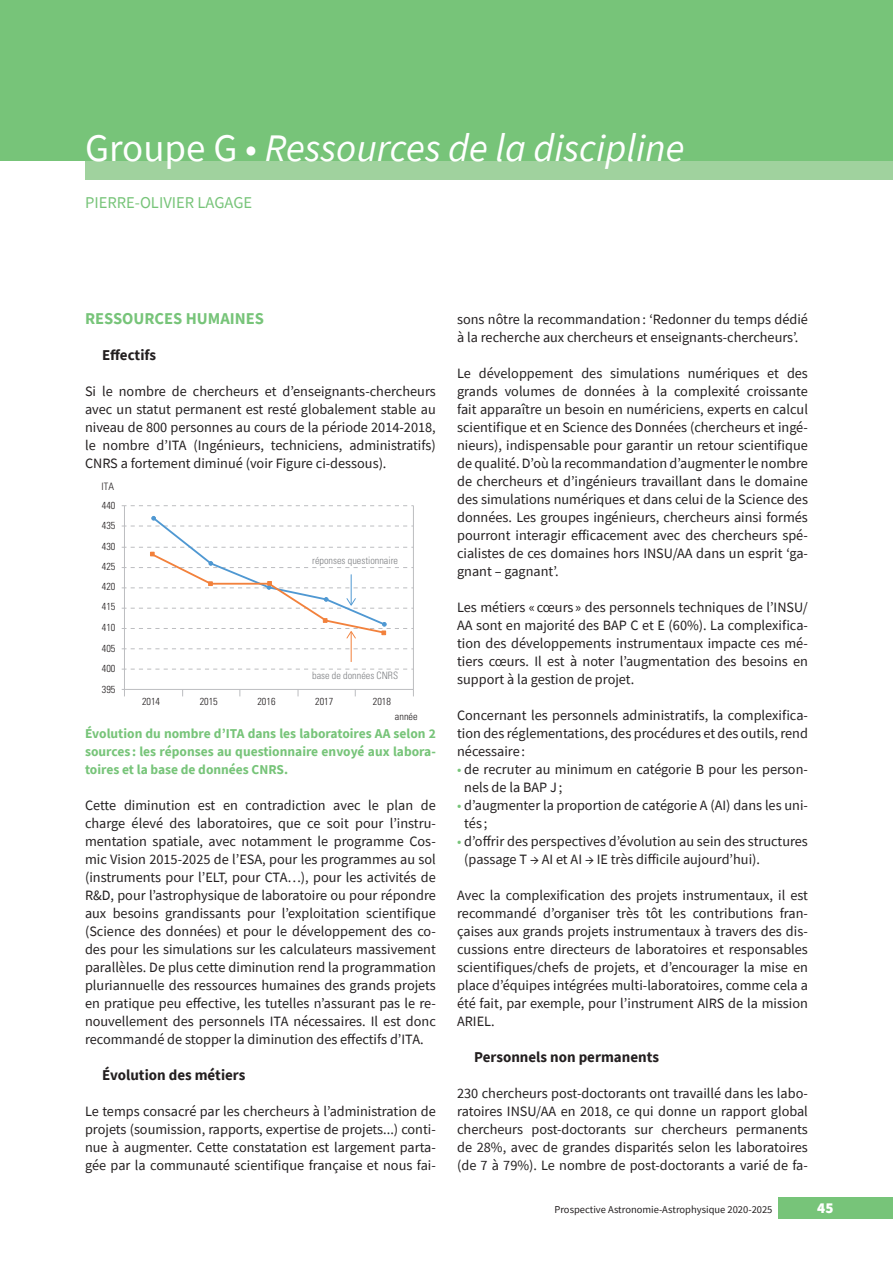
<style>
.page{position:relative;width:893px;height:1263px;background:#fff}
.page>*{position:absolute;margin:0;border:0;box-sizing:border-box;transform-origin:0 0}
.t1{font:italic 39px "Source Sans Pro";color:#fff}
.t2{font:16.5px "Source Sans Pro";color:#77c479}
.t3{font:700 16.5px "Source Sans Pro";color:#77c479}
.t4{font:700 15px "Source Sans Pro";color:#231f20}
.t5{font:900 15px "Source Sans Pro";color:#fff}
.t6{font:14.25px/18px "Source Sans Pro";color:#231f20;text-align:justify}
.t7{font:700 13.5px/18px "Source Sans Pro";color:#77c479;text-align:justify}
.t8{font:10.5px "Source Sans Pro";color:#231f20}
.t9{font:300 condensed 10.2px "Univers";color:#231f20}
.t10{font:300 condensed 10.2px "Univers";color:#808285}
.s1{font-style:normal}
.s2{color:#77c479}
</style>
<div class="page">
<div style="left:778px;top:1197px;width:115px;height:21px;background:#77c479"></div>
<div style="left:0;top:0;width:893px;height:161px;background:#77c479"></div>
<div style="left:85px;top:161px;width:808px;height:19px;background:#a0d29e"></div>
<hr style="left:124px;top:506px;width:1px;height:183px;background:#bcbdc0">
<hr style="left:413px;top:506px;width:1px;height:183px;background:#bcbdc0">
<svg style="left:122px;top:669px;width:291px;height:1px"></svg>
<svg style="left:122px;top:648px;width:291px;height:1px"></svg>
<svg style="left:122px;top:505px;width:291px;height:1px"></svg>
<hr style="left:124px;top:689px;width:289px;height:1px;background:#bcbdc0">
<hr style="left:351px;top:632px;width:1px;height:30px;background:#f2813c">
<svg style="left:122px;top:516px;width:291px;height:122px"></svg>
<h1 class="t1" style="left:85px;top:123px;width:601px"><span class="s1">Groupe G •</span> Ressources de la discipline</h1>
<p class="t2" style="left:85px;top:192px;width:169px">PIERRE-OLIVIER LAGAGE</p>
<p class="t3" style="left:85px;top:307px;width:180px">RESSOURCES HUMAINES</p>
<p class="t4" style="left:102px;top:345px;width:56px">Effectifs</p>
<p class="t6" style="left:85px;top:382px;width:352px">Si le nombre de chercheurs et d’enseignants-chercheurs avec un statut permanent est resté globalement stable au niveau de 800 personnes au cours de la période 2014-2018, le nombre d’ITA (Ingénieurs, techniciens, administratifs)<br>CNRS a fortement diminué (voir Figure ci-dessous).</p>
<p class="t9" style="left:102px;top:480px;width:14px">ITA</p>
<p class="t9" style="left:102px;top:499px;width:15px">440</p>
<p class="t9" style="left:102px;top:519px;width:15px">435</p>
<p class="t9" style="left:102px;top:540px;width:15px">430</p>
<p class="t9" style="left:102px;top:560px;width:15px">425</p>
<p class="t9" style="left:102px;top:580px;width:15px">420</p>
<p class="t9" style="left:102px;top:601px;width:15px">415</p>
<p class="t9" style="left:102px;top:621px;width:15px">410</p>
<p class="t9" style="left:102px;top:642px;width:15px">405</p>
<p class="t9" style="left:102px;top:663px;width:15px">400</p>
<p class="t9" style="left:102px;top:683px;width:15px">395</p>
<p class="t10" style="left:312px;top:554px;width:87px">réponses questionnaire</p>
<p class="t10" style="left:312px;top:670px;width:87px">base de données CNRS</p>
<p class="t9" style="left:142px;top:695px;width:20px">2014</p>
<p class="t9" style="left:200px;top:695px;width:20px">2015</p>
<p class="t9" style="left:257px;top:695px;width:20px">2016</p>
<p class="t9" style="left:315px;top:695px;width:20px">2017</p>
<p class="t9" style="left:373px;top:695px;width:20px">2018</p>
<p class="t9" style="left:395px;top:710px;width:24px">année</p>
<p class="t7" style="left:85px;top:724px;width:352px">Évolution du nombre d’ITA dans les laboratoires AA selon 2 sources : les réponses au questionnaire envoyé aux labora&shy;toires et la base de données CNRS.</p>
<p class="t6" style="left:85px;top:796px;width:352px">Cette diminution est en contradiction avec le plan de charge élevé des laboratoires, que ce soit pour l’instru&shy;mentation spatiale, avec notamment le programme Cos&shy;mic Vision 2015-2025 de l’ESA, pour les programmes au sol (instruments pour l’ELT, pour CTA…), pour les activités de R&amp;D, pour l’astrophysique de laboratoire ou pour répondre aux besoins grandissants pour l’exploitation scientifique (Science des données) et pour le développement des co&shy;des pour les simulations sur les calculateurs massivement parallèles. De plus cette diminution rend la programmation pluriannuelle des ressources humaines des grands projets en pratique peu effective, les tutelles n’assurant pas le re&shy;nouvellement des personnels ITA nécessaires. Il est donc recommandé de stopper la diminution des effectifs d’ITA.</p>
<p class="t4" style="left:102px;top:1065px;width:145px">Évolution des métiers</p>
<p class="t6" style="left:85px;top:1102px;width:352px">Le temps consacré par les chercheurs à l’administration de projets (soumission, rapports, expertise de projets...) conti&shy;nue à augmenter. Cette constatation est largement parta&shy;gée par la communauté scientifique française et nous fai-</p>
<p class="t6" style="left:457px;top:310px;width:352px">sons nôtre la recommandation: ‘Redonner du temps dédié à la recherche aux chercheurs et enseignants-chercheurs’.</p>
<p class="t6" style="left:457px;top:364px;width:352px">Le développement des simulations numériques et des grands volumes de données à la complexité croissante fait apparaître un besoin en numériciens, experts en calcul scientifique et en Science des Données (chercheurs et ingé&shy;nieurs), indispensable pour garantir un retour scientifique de qualité. D’où la recommandation d’augmenter le nombre de chercheurs et d’ingénieurs travaillant dans le domaine des simulations numériques et dans celui de la Science des données. Les groupes ingénieurs, chercheurs ainsi formés pourront interagir efficacement avec des chercheurs spé&shy;cialistes de ces domaines hors INSU/AA dans un esprit ‘ga&shy;gnant – gagnant’.</p>
<p class="t6" style="left:457px;top:598px;width:352px">Les métiers « cœurs » des personnels techniques de l’INSU/ AA sont en majorité des BAP C et E (60%). La complexifica&shy;tion des développements instrumentaux impacte ces mé&shy;tiers cœurs. Il est à noter l’augmentation des besoins en support à la gestion de projet.</p>
<p class="t6" style="left:457px;top:706px;width:352px">Concernant les personnels administratifs, la complexifica&shy;tion des réglementations, des procédures et des outils, rend nécessaire :</p>
<p class="t6" style="left:464px;top:760px;width:345px;text-indent:-7px"><span class="s2">•</span> de recruter au minimum en catégorie B pour les person&shy;nels de la BAP J ;</p>
<p class="t6" style="left:464px;top:796px;width:345px;text-indent:-7px"><span class="s2">•</span> d’augmenter la proportion de catégorie A (AI) dans les uni&shy;tés ;</p>
<p class="t6" style="left:464px;top:832px;width:345px;text-indent:-7px"><span class="s2">•</span> d’offrir des perspectives d’évolution au sein des structures (passage T → AI et AI → IE très difficile aujourd’hui).</p>
<p class="t6" style="left:457px;top:886px;width:352px">Avec la complexification des projets instrumentaux, il est recommandé d’organiser très tôt les contributions fran&shy;çaises aux grands projets instrumentaux à travers des dis&shy;cussions entre directeurs de laboratoires et responsables scientifiques/chefs de projets, et d’encourager la mise en place d’équipes intégrées multi-laboratoires, comme cela a été fait, par exemple, pour l’instrument AIRS de la mission ARIEL.</p>
<p class="t4" style="left:474px;top:1047px;width:186px">Personnels non permanents</p>
<p class="t6" style="left:457px;top:1084px;width:352px">230 chercheurs post-doctorants ont travaillé dans les labo&shy;ratoires INSU/AA en 2018, ce qui donne un rapport global chercheurs post-doctorants sur chercheurs permanents de 28%, avec de grandes disparités selon les laboratoires (de 7 à 79%). Le nombre de post-doctorants a varié de fa-</p>
<p class="t8" style="left:554px;top:1203px;width:220px">Prospective Astronomie-Astrophysique 2020-2025</p>
<p class="t5" style="left:817px;top:1198px;width:18px">45</p>
</div>
